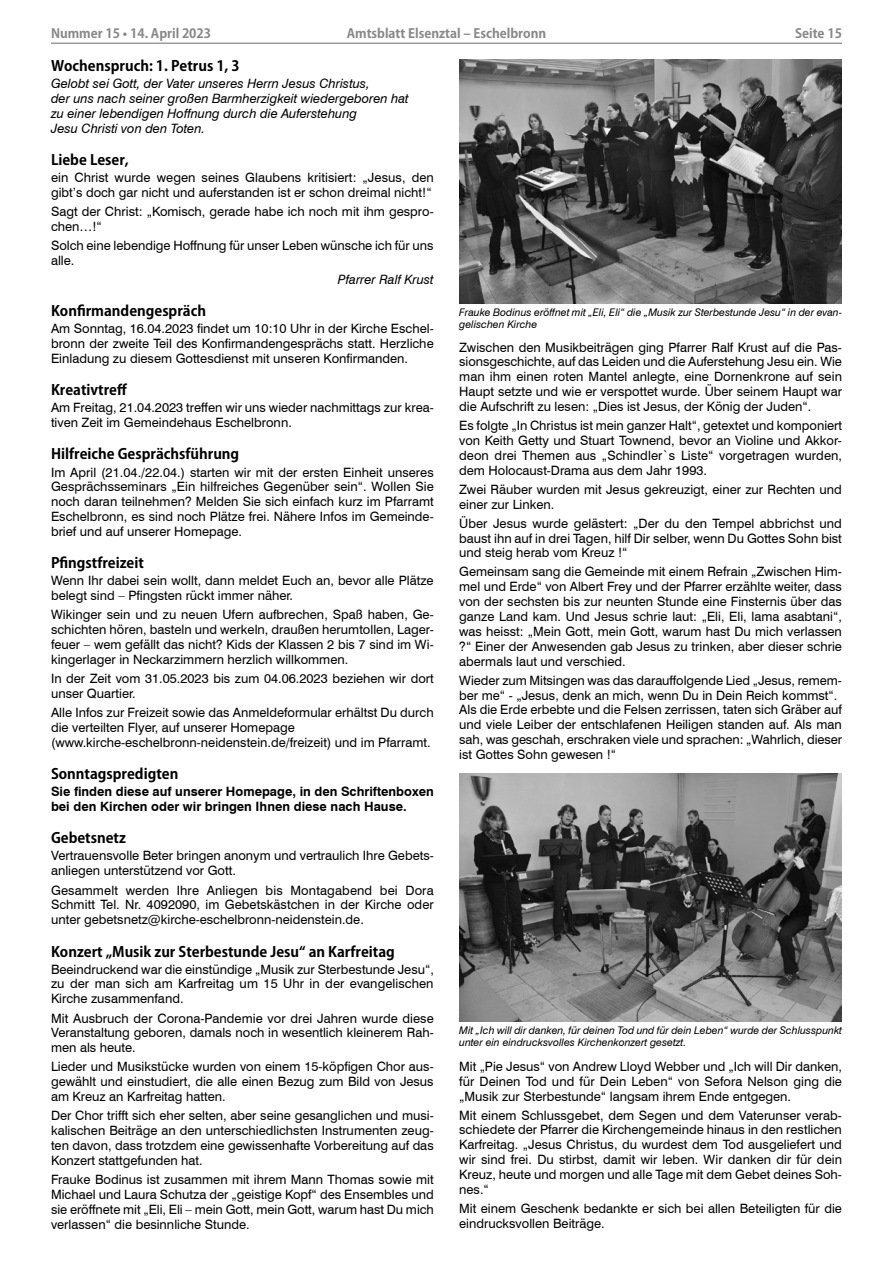
<style>
.page{position:relative;width:893px;height:1263px;background:#fff}
.page>*{position:absolute;margin:0;border:0;box-sizing:border-box;transform-origin:0 0}
.Überschrift_3_Kozuka{font:700 14.25px "Koz Go Pro";color:#000}
.Fließtext_8_5{font:12.9px/14.9px "Swiss 721 BT";color:#000;text-align:justify}
.Fließtext_8_5-2{font:italic 12.9px "Swiss 721 BT";color:#000}
.Fließtext_8_5-3{font:700 12.9px/14.9px "Swiss 721 BT";color:#000}
.t1{font:700 12.75px "Koz Go Pro";color:#878787}
.Fließtext_8_5-4{font:italic 10.5px/12px "Swiss 721 BT";color:#000}
</style>
<div class="page">
<hr style="left:51px;top:43px;width:791px;height:1px;background:#9c9c9c">
<img style="left:459px;top:60px;width:383px;height:244px">
<img style="left:459px;top:774px;width:383px;height:248px">
<p class="t1" style="left:51px;top:25px;width:162px">Nummer 15 • 14. April 2023</p>
<p class="t1" style="left:347px;top:25px;width:201px">Amtsblatt Elsenztal – Eschelbronn</p>
<p class="t1" style="left:795px;top:25px;width:48px">Seite 15</p>
<p class="Überschrift_3_Kozuka" style="left:51px;top:57px;width:190px">Wochenspruch: 1. Petrus 1, 3</p>
<p class="Fließtext_8_5-2" style="left:51px;top:75px;width:320px">Gelobt sei Gott, der Vater unseres Herrn Jesus Christus,</p>
<p class="Fließtext_8_5-2" style="left:51px;top:89px;width:359px">der uns nach seiner großen Barmherzigkeit wiedergeboren hat</p>
<p class="Fließtext_8_5-2" style="left:51px;top:104px;width:308px">zu einer lebendigen Hoffnung durch die Auferstehung</p>
<p class="Fließtext_8_5-2" style="left:51px;top:119px;width:155px">Jesu Christi von den Toten.</p>
<p class="Überschrift_3_Kozuka" style="left:51px;top:150px;width:79px">Liebe Leser,</p>
<p class="Fließtext_8_5" style="left:51px;top:169px;width:384px">ein Christ wurde wegen seines Glaubens kritisiert: „Jesus, den gibt’s doch gar nicht und auferstanden ist er schon dreimal nicht!“</p>
<p class="Fließtext_8_5" style="left:51px;top:203px;width:384px">Sagt der Christ: „Komisch, gerade habe ich noch mit ihm gespro&shy;chen…!“</p>
<p class="Fließtext_8_5" style="left:51px;top:238px;width:384px">Solch eine lebendige Hoffnung für unser Leben wünsche ich für uns alle.</p>
<p class="Fließtext_8_5-2" style="left:338px;top:271px;width:97px">Pfarrer Ralf Krust</p>
<p class="Überschrift_3_Kozuka" style="left:51px;top:302px;width:157px">Konfirmandengespräch</p>
<p class="Fließtext_8_5" style="left:51px;top:321px;width:384px">Am Sonntag, 16.04.2023 findet um 10:10 Uhr in der Kirche Eschel&shy;bronn der zweite Teil des Konfirmandengesprächs statt. Herzliche Einladung zu diesem Gottesdienst mit unseren Konfirmanden.</p>
<p class="Überschrift_3_Kozuka" style="left:51px;top:381px;width:78px">Kreativtreff</p>
<p class="Fließtext_8_5" style="left:51px;top:400px;width:384px">Am Freitag, 21.04.2023 treffen wir uns wieder nachmittags zur krea&shy;tiven Zeit im Gemeindehaus Eschelbronn.</p>
<p class="Überschrift_3_Kozuka" style="left:51px;top:445px;width:190px">Hilfreiche Gesprächsführung</p>
<p class="Fließtext_8_5" style="left:51px;top:464px;width:384px">Im April (21.04./22.04.) starten wir mit der ersten Einheit unseres Gesprächsseminars „Ein hilfreiches Gegenüber sein“. Wollen Sie noch daran teilnehmen? Melden Sie sich einfach kurz im Pfarramt Eschelbronn, es sind noch Plätze frei. Nähere Infos im Gemeinde&shy;brief und auf unserer Homepage.</p>
<p class="Überschrift_3_Kozuka" style="left:51px;top:554px;width:94px">Pfingstfreizeit</p>
<p class="Fließtext_8_5" style="left:51px;top:573px;width:384px">Wenn Ihr dabei sein wollt, dann meldet Euch an, bevor alle Plätze belegt sind – Pfingsten rückt immer näher.</p>
<p class="Fließtext_8_5" style="left:51px;top:607px;width:384px">Wikinger sein und zu neuen Ufern aufbrechen, Spaß haben, Ge&shy;schichten hören, basteln und werkeln, draußen herumtollen, Lager&shy;feuer – wem gefällt das nicht? Kids der Klassen 2 bis 7 sind im Wi&shy;kingerlager in Neckarzimmern herzlich willkommen.</p>
<p class="Fließtext_8_5" style="left:51px;top:671px;width:384px">In der Zeit vom 31.05.2023 bis zum 04.06.2023 beziehen wir dort unser Quartier.</p>
<p class="Fließtext_8_5" style="left:51px;top:705px;width:384px">Alle Infos zur Freizeit sowie das Anmeldeformular erhältst Du durch die verteilten Flyer, auf unserer Homepage</p>
<p class="Fließtext_8_5" style="left:51px;top:735px;width:381px">(www.kirche-eschelbronn-neidenstein.de/freizeit) und im Pfarramt.</p>
<p class="Überschrift_3_Kozuka" style="left:51px;top:765px;width:129px">Sonntagspredigten</p>
<p class="Fließtext_8_5-3" style="left:51px;top:784px;width:384px">Sie finden diese auf unserer Homepage, in den Schriftenboxen bei den Kirchen oder wir bringen Ihnen diese nach Hause.</p>
<p class="Überschrift_3_Kozuka" style="left:51px;top:829px;width:76px">Gebetsnetz</p>
<p class="Fließtext_8_5" style="left:51px;top:848px;width:383px">Vertrauensvolle Beter bringen anonym und vertraulich Ihre Gebets&shy;anliegen unterstützend vor Gott.</p>
<p class="Fließtext_8_5" style="left:51px;top:882px;width:384px">Gesammelt werden Ihre Anliegen bis Montagabend bei Dora Schmitt Tel. Nr. 4092090, im Gebetskästchen in der Kirche oder unter gebetsnetz@kirche-eschelbronn-neidenstein.de.</p>
<p class="Überschrift_3_Kozuka" style="left:51px;top:942px;width:345px">Konzert „Musik zur Sterbestunde Jesu“ an Karfreitag</p>
<p class="Fließtext_8_5" style="left:51px;top:961px;width:384px">Beeindruckend war die einstündige „Musik zur Sterbestunde Jesu“, zu der man sich am Karfreitag um 15 Uhr in der evangelischen Kirche zusammenfand.</p>
<p class="Fließtext_8_5" style="left:51px;top:1010px;width:384px">Mit Ausbruch der Corona-Pandemie vor drei Jahren wurde diese Veranstaltung geboren, damals noch in wesentlich kleinerem Rah&shy;men als heute.</p>
<p class="Fließtext_8_5" style="left:51px;top:1059px;width:384px">Lieder und Musikstücke wurden von einem 15-köpfigen Chor aus&shy;gewählt und einstudiert, die alle einen Bezug zum Bild von Jesus am Kreuz an Karfreitag hatten.</p>
<p class="Fließtext_8_5" style="left:51px;top:1108px;width:384px">Der Chor trifft sich eher selten, aber seine gesanglichen und musi&shy;kalischen Beiträge an den unterschiedlichsten Instrumenten zeug&shy;ten davon, dass trotzdem eine gewissenhafte Vorbereitung auf das Konzert stattgefunden hat.</p>
<p class="Fließtext_8_5" style="left:51px;top:1172px;width:384px">Frauke Bodinus ist zusammen mit ihrem Mann Thomas sowie mit Michael und Laura Schutza der „geistige Kopf“ des Ensembles und sie eröffnete mit „Eli, Eli – mein Gott, mein Gott, warum hast Du mich verlassen“ die besinnliche Stunde.</p>
<p class="Fließtext_8_5-4" style="left:459px;top:306px;width:384px">Frauke Bodinus eröffnet mit „Eli, Eli“ die „Musik zur Sterbestunde Jesu“ in der evan&shy;gelischen Kirche</p>
<p class="Fließtext_8_5" style="left:459px;top:339px;width:384px">Zwischen den Musikbeiträgen ging Pfarrer Ralf Krust auf die Pas&shy;sionsgeschichte, auf das Leiden und die Auferstehung Jesu ein. Wie man ihm einen roten Mantel anlegte, eine Dornenkrone auf sein Haupt setzte und wie er verspottet wurde. Über seinem Haupt war die Aufschrift zu lesen: „Dies ist Jesus, der König der Juden“.</p>
<p class="Fließtext_8_5" style="left:459px;top:417px;width:384px">Es folgte „In Christus ist mein ganzer Halt“, getextet und komponiert von Keith Getty und Stuart Townend, bevor an Violine und Akkor&shy;deon drei Themen aus „Schindler`s Liste“ vorgetragen wurden, dem Holocaust-Drama aus dem Jahr 1993.</p>
<p class="Fließtext_8_5" style="left:459px;top:481px;width:384px">Zwei Räuber wurden mit Jesus gekreuzigt, einer zur Rechten und einer zur Linken.</p>
<p class="Fließtext_8_5" style="left:459px;top:515px;width:384px">Über Jesus wurde gelästert: „Der du den Tempel abbrichst und baust ihn auf in drei Tagen, hilf Dir selber, wenn Du Gottes Sohn bist und steig herab vom Kreuz !“</p>
<p class="Fließtext_8_5" style="left:459px;top:564px;width:384px">Gemeinsam sang die Gemeinde mit einem Refrain „Zwischen Him&shy;mel und Erde“ von Albert Frey und der Pfarrer erzählte weiter, dass von der sechsten bis zur neunten Stunde eine Finsternis über das ganze Land kam. Und Jesus schrie laut: „Eli, Eli, lama asabtani“, was heisst: „Mein Gott, mein Gott, warum hast Du mich verlassen ?“ Einer der Anwesenden gab Jesus zu trinken, aber dieser schrie abermals laut und verschied.</p>
<p class="Fließtext_8_5" style="left:459px;top:672px;width:384px">Wieder zum Mitsingen was das darauffolgende Lied „Jesus, remem&shy;ber me“ - „Jesus, denk an mich, wenn Du in Dein Reich kommst“.</p>
<p class="Fließtext_8_5" style="left:459px;top:702px;width:384px">Als die Erde erbebte und die Felsen zerrissen, taten sich Gräber auf und viele Leiber der entschlafenen Heiligen standen auf. Als man sah, was geschah, erschraken viele und sprachen: „Wahrlich, dieser ist Gottes Sohn gewesen !“</p>
<p class="Fließtext_8_5-4" style="left:459px;top:1024px;width:384px">Mit „Ich will dir danken, für deinen Tod und für dein Leben“ wurde der Schlusspunkt unter ein eindrucksvolles Kirchenkonzert gesetzt.</p>
<p class="Fließtext_8_5" style="left:459px;top:1058px;width:384px">Mit „Pie Jesus“ von Andrew Lloyd Webber und „Ich will Dir danken, für Deinen Tod und für Dein Leben“ von Sefora Nelson ging die „Musik zur Sterbestunde“ langsam ihrem Ende entgegen.</p>
<p class="Fließtext_8_5" style="left:459px;top:1107px;width:384px">Mit einem Schlussgebet, dem Segen und dem Vaterunser verab&shy;schiedete der Pfarrer die Kirchengemeinde hinaus in den restlichen Karfreitag. „Jesus Christus, du wurdest dem Tod ausgeliefert und wir sind frei. Du stirbst, damit wir leben. Wir danken dir für dein Kreuz, heute und morgen und alle Tage mit dem Gebet deines Soh&shy;nes.“</p>
<p class="Fließtext_8_5" style="left:459px;top:1200px;width:384px">Mit einem Geschenk bedankte er sich bei allen Beteiligten für die eindrucksvollen Beiträge.</p>
</div>
